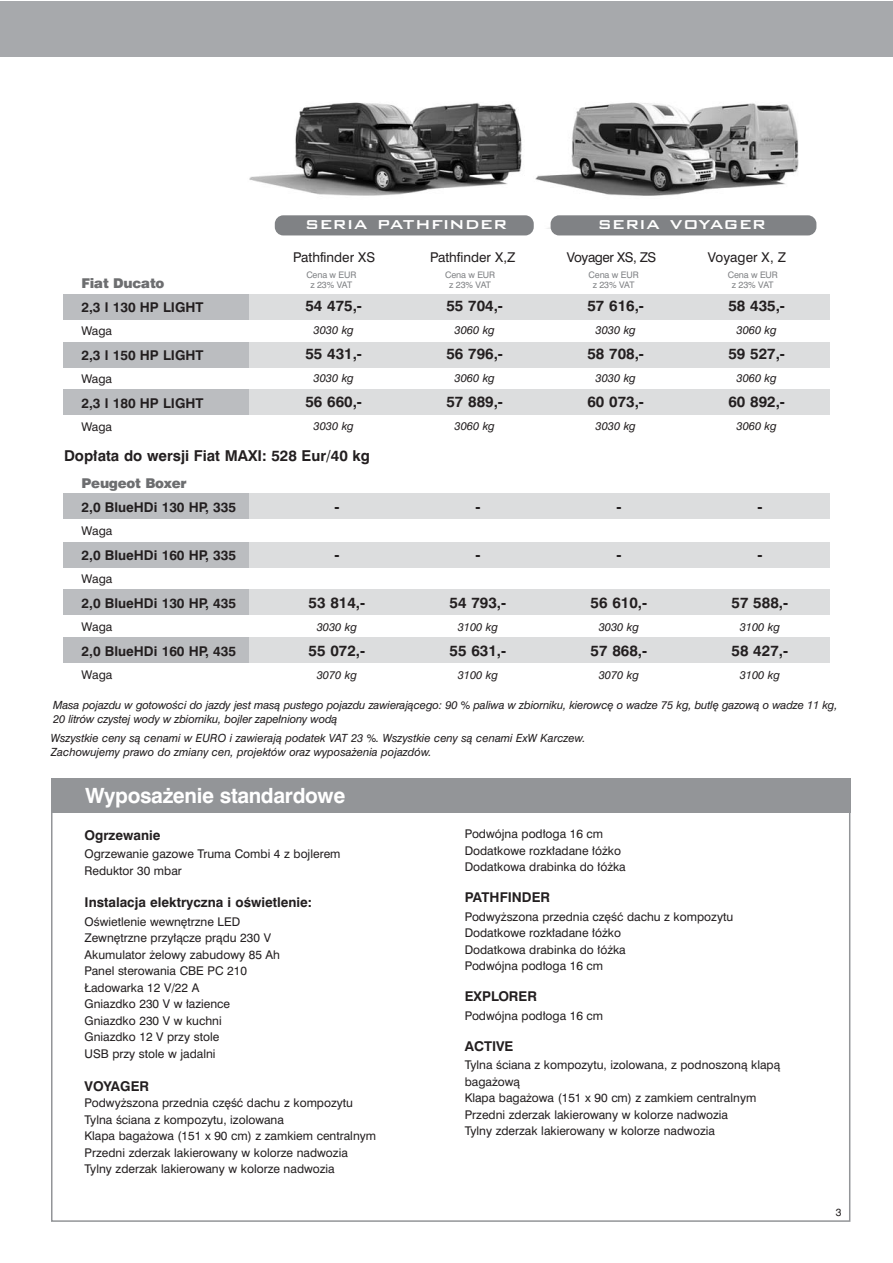
<style>
.page{position:relative;width:893px;height:1263px;background:#fff}
.page>*{position:absolute;margin:0;border:0;box-sizing:border-box;transform-origin:0 0}
.t1{font:500 21px "Bank Gothic PL";letter-spacing:.025em;color:#fff}
.t2{font:700 21px "Swiss 721 PL";letter-spacing:-.015em;color:#fff}
.t3{font:700 15px "Swiss 721 PL";color:#231f20}
.t4{font:700 13.5px "Swiss 721 PL";color:#231f20}
.t5{font:13.5px "Swiss 721 PL";color:#231f20}
.t6{font:13.5px "Swis 721 Blk EU";letter-spacing:-.02em;color:#6d6e70}
.t7{font:13.5px "Swiss 721 PL";letter-spacing:-.035em;color:#231f20}
.t8{font:12px/16.5px "Swiss 721 PL";color:#231f20}
.t9{font:italic 11.25px/13.5px "Swiss 721 PL";color:#231f20}
.t10{font:10.5px "Swiss 721 PL";color:#231f20}
.t11{font:9px/10.5px "Swiss 721 PL";letter-spacing:-.015em;color:#808285;text-align:center}
</style>
<div class="page">
<div style="left:0;top:294px;width:829px;height:26px;background:#dcddde"></div>
<div style="left:0;top:342px;width:829px;height:26px;background:#dcddde"></div>
<div style="left:0;top:389px;width:829px;height:26px;background:#dcddde"></div>
<div style="left:0;top:494px;width:829px;height:25px;background:#dcddde"></div>
<div style="left:0;top:542px;width:829px;height:26px;background:#dcddde"></div>
<div style="left:0;top:589px;width:829px;height:26px;background:#dcddde"></div>
<div style="left:0;top:637px;width:829px;height:26px;background:#dcddde"></div>
<div style="left:63px;top:294px;width:186px;height:26px;background:#bbbdc0"></div>
<div style="left:63px;top:342px;width:186px;height:26px;background:#bbbdc0"></div>
<div style="left:63px;top:389px;width:186px;height:26px;background:#bbbdc0"></div>
<div style="left:63px;top:494px;width:186px;height:25px;background:#bbbdc0"></div>
<div style="left:63px;top:542px;width:186px;height:26px;background:#bbbdc0"></div>
<div style="left:63px;top:589px;width:186px;height:26px;background:#bbbdc0"></div>
<div style="left:63px;top:637px;width:186px;height:26px;background:#bbbdc0"></div>
<img style="left:249px;top:102px;width:273px;height:127px">
<img style="left:535px;top:102px;width:278px;height:127px">
<div style="left:0;top:1px;width:892px;height:56px;background:#a7a9ac"></div>
<div style="left:51px;top:778px;width:799px;height:34px;background:#939598"></div>
<div style="left:275px;top:215px;width:259px;height:20px;background:#808285;border-radius:9px"></div>
<div style="left:551px;top:215px;width:265px;height:20px;background:#808285;border-radius:9px"></div>
<div style="left:0;top:256px;width:63px;height:519px;background:#fff"></div>
<p class="t6" style="left:81px;top:279px;width:84px">Fiat Ducato</p>
<p class="t4" style="left:81px;top:301px;width:124px">2,3 l 130 HP LIGHT</p>
<p class="t8" style="left:81px;top:323px;width:32px">Waga</p>
<p class="t4" style="left:81px;top:349px;width:124px">2,3 l 150 HP LIGHT</p>
<p class="t8" style="left:81px;top:371px;width:32px">Waga</p>
<p class="t4" style="left:81px;top:396px;width:124px">2,3 l 180 HP LIGHT</p>
<p class="t8" style="left:81px;top:419px;width:32px">Waga</p>
<h1 class="t1" style="left:305px;top:210px;width:203px">seria pathfinder</h1>
<h1 class="t1" style="left:598px;top:210px;width:170px">seria voyager</h1>
<p class="t5" style="left:293px;top:250px;width:84px">Pathfinder XS</p>
<p class="t3" style="left:305px;top:298px;width:58px">54 475,-</p>
<p class="t9" style="left:314px;top:324px;width:42px">3030 kg</p>
<p class="t3" style="left:305px;top:346px;width:58px">55 431,-</p>
<p class="t9" style="left:314px;top:372px;width:42px">3030 kg</p>
<p class="t3" style="left:305px;top:394px;width:58px">56 660,-</p>
<p class="t9" style="left:314px;top:420px;width:42px">3030 kg</p>
<p class="t5" style="left:430px;top:250px;width:87px">Pathfinder X,Z</p>
<p class="t3" style="left:446px;top:298px;width:58px">55 704,-</p>
<p class="t9" style="left:455px;top:324px;width:42px">3060 kg</p>
<p class="t3" style="left:446px;top:346px;width:58px">56 796,-</p>
<p class="t9" style="left:455px;top:372px;width:42px">3060 kg</p>
<p class="t3" style="left:446px;top:394px;width:58px">57 889,-</p>
<p class="t9" style="left:455px;top:420px;width:42px">3060 kg</p>
<p class="t11" style="left:306px;top:270px;width:52px">Cena w EUR z 23% VAT</p>
<p class="t11" style="left:445px;top:270px;width:52px">Cena w EUR z 23% VAT</p>
<p class="t7" style="left:567px;top:250px;width:91px">Voyager XS, ZS</p>
<p class="t3" style="left:587px;top:298px;width:58px">57 616,-</p>
<p class="t9" style="left:596px;top:324px;width:42px">3030 kg</p>
<p class="t3" style="left:587px;top:346px;width:58px">58 708,-</p>
<p class="t9" style="left:596px;top:372px;width:42px">3030 kg</p>
<p class="t3" style="left:587px;top:394px;width:58px">60 073,-</p>
<p class="t9" style="left:596px;top:420px;width:42px">3030 kg</p>
<p class="t5" style="left:708px;top:250px;width:79px">Voyager X, Z</p>
<p class="t3" style="left:728px;top:298px;width:58px">58 435,-</p>
<p class="t9" style="left:737px;top:324px;width:42px">3060 kg</p>
<p class="t3" style="left:728px;top:346px;width:58px">59 527,-</p>
<p class="t9" style="left:737px;top:372px;width:42px">3060 kg</p>
<p class="t3" style="left:728px;top:394px;width:58px">60 892,-</p>
<p class="t9" style="left:737px;top:420px;width:42px">3060 kg</p>
<p class="t11" style="left:589px;top:270px;width:52px">Cena w EUR z 23% VAT</p>
<p class="t11" style="left:728px;top:270px;width:52px">Cena w EUR z 23% VAT</p>
<p class="t3" style="left:64px;top:448px;width:307px">Dop∏ata do wersji Fiat MAXI: 528 Eur/40 kg</p>
<p class="t6" style="left:82px;top:479px;width:106px">Peugeot Boxer</p>
<p class="t4" style="left:82px;top:501px;width:156px">2,0 BlueHDi 130 HP, 335</p>
<p class="t8" style="left:82px;top:523px;width:32px">Waga</p>
<p class="t4" style="left:82px;top:549px;width:156px">2,0 BlueHDi 160 HP, 335</p>
<p class="t8" style="left:82px;top:571px;width:32px">Waga</p>
<p class="t4" style="left:82px;top:596px;width:156px">2,0 BlueHDi 130 HP, 435</p>
<p class="t8" style="left:82px;top:619px;width:32px">Waga</p>
<p class="t4" style="left:82px;top:644px;width:156px">2,0 BlueHDi 160 HP, 435</p>
<p class="t8" style="left:82px;top:667px;width:32px">Waga</p>
<p class="t3" style="left:334px;top:500px;width:7px">-</p>
<p class="t3" style="left:334px;top:547px;width:7px">-</p>
<p class="t3" style="left:309px;top:595px;width:58px">53 814,-</p>
<p class="t9" style="left:317px;top:621px;width:42px">3030 kg</p>
<p class="t3" style="left:309px;top:643px;width:58px">55 072,-</p>
<p class="t9" style="left:317px;top:669px;width:42px">3070 kg</p>
<p class="t3" style="left:475px;top:500px;width:7px">-</p>
<p class="t3" style="left:475px;top:547px;width:7px">-</p>
<p class="t3" style="left:450px;top:595px;width:58px">54 793,-</p>
<p class="t9" style="left:458px;top:621px;width:42px">3100 kg</p>
<p class="t3" style="left:450px;top:643px;width:58px">55 631,-</p>
<p class="t9" style="left:458px;top:669px;width:42px">3100 kg</p>
<p class="t3" style="left:616px;top:500px;width:7px">-</p>
<p class="t3" style="left:757px;top:500px;width:7px">-</p>
<p class="t3" style="left:616px;top:547px;width:7px">-</p>
<p class="t3" style="left:757px;top:547px;width:7px">-</p>
<p class="t3" style="left:591px;top:595px;width:58px">56 610,-</p>
<p class="t9" style="left:599px;top:621px;width:42px">3030 kg</p>
<p class="t3" style="left:591px;top:643px;width:58px">57 868,-</p>
<p class="t9" style="left:599px;top:669px;width:42px">3070 kg</p>
<p class="t3" style="left:732px;top:595px;width:58px">57 588,-</p>
<p class="t9" style="left:740px;top:621px;width:42px">3100 kg</p>
<p class="t3" style="left:732px;top:643px;width:58px">58 427,-</p>
<p class="t9" style="left:740px;top:669px;width:42px">3100 kg</p>
<p class="t9" style="left:53px;top:699px;width:786px">Masa pojazdu w gotowoÊci do jazdy jest masà pustego pojazdu zawierajàcego: 90 % paliwa w zbiorniku, kierowc´ o wadze 75 kg, butl´ gazowà o wadze 11 kg,<br>20 litrów czystej wody w zbiorniku, bojler zape∏niony wodà</p>
<p class="t9" style="left:51px;top:732px;width:536px">Wszystkie ceny sà cenami w EURO i zawierajà podatek VAT 23 %. Wszystkie ceny sà cenami ExW Karczew.<br>Zachowujemy prawo do zmiany cen, projektów oraz wyposa˝enia pojazdów.</p>
<h1 class="t2" style="left:85px;top:785px;width:262px">Wyposa˝enie standardowe</h1>
<p class="t4" style="left:85px;top:828px;width:77px">Ogrzewanie</p>
<p class="t8" style="left:85px;top:846px;width:257px">Ogrzewanie gazowe Truma Combi 4 z bojlerem<br>Reduktor 30 mbar</p>
<p class="t4" style="left:85px;top:895px;width:229px">Instalacja elektryczna i oÊwietlenie:</p>
<p class="t8" style="left:85px;top:914px;width:197px">OÊwietlenie wewn´trzne LED<br>Zewn´trzne przy∏àcze pràdu 230 V<br>Akumulator ˝elowy zabudowy 85 Ah<br>Panel sterowania CBE PC 210 ¸adowarka 12 V/22 A<br>Gniazdko 230 V w ∏azience<br>Gniazdko 230 V w kuchni<br>Gniazdko 12 V przy stole<br>USB przy stole w jadalni</p>
<p class="t4" style="left:85px;top:1079px;width:66px">VOYAGER</p>
<p class="t8" style="left:85px;top:1095px;width:293px">Podwy˝szona przednia cz´Êç dachu z kompozytu Tylna Êciana z kompozytu, izolowana<br>Klapa baga˝owa (151 x 90 cm) z zamkiem centralnym Przedni zderzak lakierowany w kolorze nadwozia Tylny zderzak lakierowany w kolorze nadwozia</p>
<p class="t8" style="left:465px;top:826px;width:163px">Podwójna pod∏oga 16 cm<br>Dodatkowe rozk∏adane ∏ó˝ko<br>Dodatkowa drabinka do ∏ó˝ka</p>
<p class="t4" style="left:465px;top:891px;width:87px">PATHFINDER</p>
<p class="t8" style="left:465px;top:909px;width:270px">Podwy˝szona przednia cz´Êç dachu z kompozytu<br>Dodatkowe rozk∏adane ∏ó˝ko<br>Dodatkowa drabinka do ∏ó˝ka<br>Podwójna pod∏oga 16 cm</p>
<p class="t4" style="left:465px;top:990px;width:74px">EXPLORER</p>
<p class="t8" style="left:465px;top:1008px;width:140px">Podwójna pod∏oga 16 cm</p>
<p class="t4" style="left:465px;top:1039px;width:50px">ACTIVE</p>
<p class="t8" style="left:465px;top:1057px;width:317px">Tylna Êciana z kompozytu, izolowana, z podnoszonà klapà baga˝owà<br>Klapa baga˝owa (151 x 90 cm) z zamkiem centralnym Przedni zderzak lakierowany w kolorze nadwozia<br>Tylny zderzak lakierowany w kolorze nadwozia</p>
<p class="t10" style="left:836px;top:1207px;width:7px">3</p>
</div>
